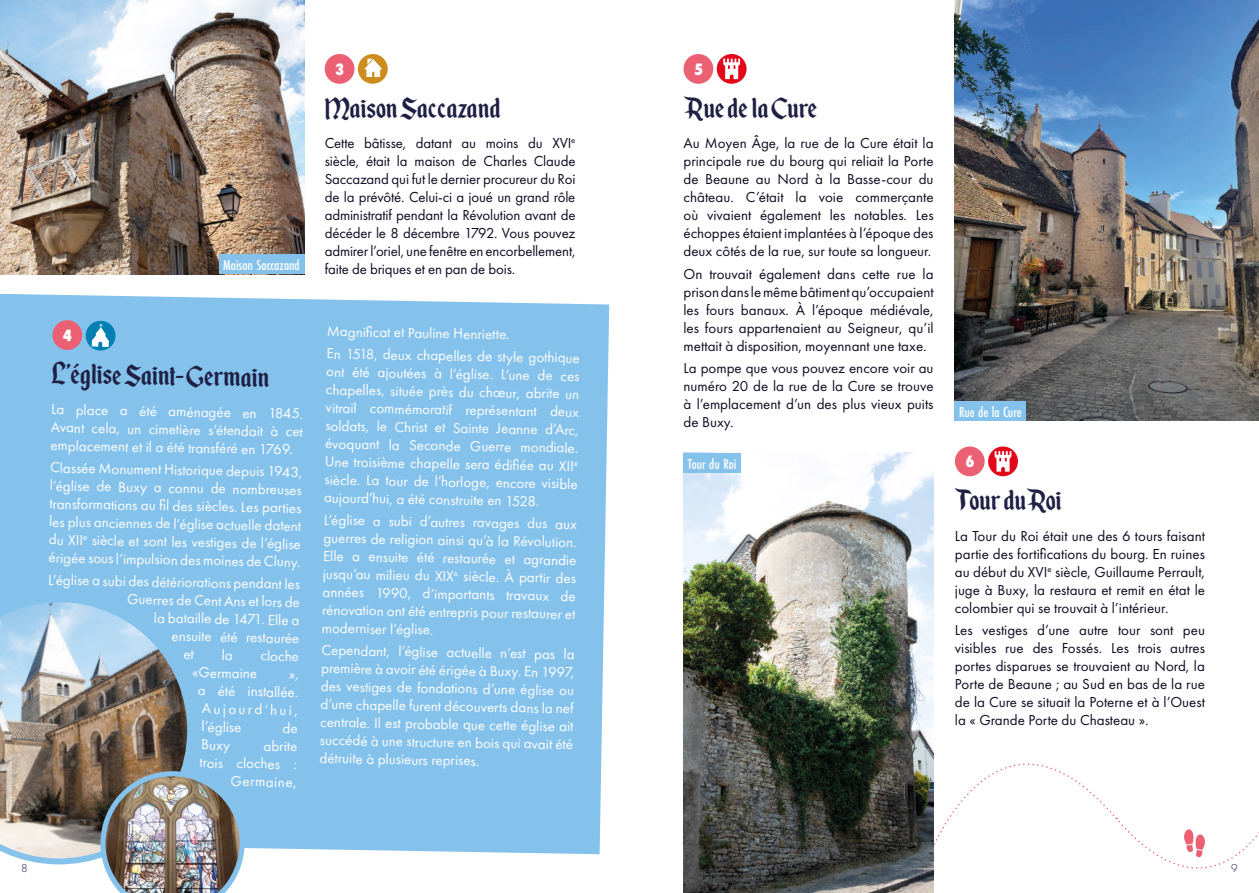
<style>
.page{position:relative;width:1259px;height:893px;background:#fff}
.page>*{position:absolute;margin:0;border:0;box-sizing:border-box;transform-origin:0 0}
.t1{font:34.5px "Enchanted Land";color:#1f2044}
.t2{font:34.5px "Enchanted Land";letter-spacing:-.02em;color:#1f2044}
.t3{font:800 condensed 15.15px "Futura";color:#fff}
.t4{font:15px/18px "Futura PT";color:#fff;text-align:justify}
.t5{font:15px/18px "Futura PT";color:#0f0b22;text-align:justify}
.t6{font:500 15px "Futura PT Cond";color:#fff}
.t7{font:300 12px "Futura PT";color:#1f2044}
</style>
<div class="page">
<div style="left:683px;top:54px;width:30px;height:30px;background:#ec6074;border-radius:50%"></div>
<svg style="left:717px;top:54px;width:29px;height:30px"></svg>
<svg style="left:723px;top:59px;width:17px;height:20px"></svg>
<div style="left:955px;top:446px;width:29px;height:30px;background:#ec6074;border-radius:50%"></div>
<div style="left:988px;top:446px;width:30px;height:30px;background:#e20719;border-radius:50%"></div>
<svg style="left:994px;top:451px;width:17px;height:21px"></svg>
<div style="left:0;top:294px;width:609px;height:560px;background:#84c2ec"></div>
<div style="left:52px;top:320px;width:30px;height:30px;background:#ec6074;border-radius:50%"></div>
<svg style="left:85px;top:320px;width:31px;height:31px"></svg>
<svg style="left:92px;top:323px;width:17px;height:24px"></svg>
<img style="left:0;top:0;width:304px;height:274px">
<div style="left:325px;top:54px;width:29px;height:30px;background:#ec6074;border-radius:50%"></div>
<div style="left:358px;top:54px;width:30px;height:30px;background:#cc8d1d;border-radius:50%"></div>
<svg style="left:364px;top:59px;width:18px;height:18px"></svg>
<div style="left:219px;top:254px;width:85px;height:20px;background:#84c2ec"></div>
<svg style="left:0;top:592px;width:196px;height:273px;background:#959da1"></svg>
<img style="left:100px;top:771px;width:144px;height:122px">
<img style="left:683px;top:453px;width:250px;height:440px">
<div style="left:683px;top:453px;width:58px;height:20px;background:#84c2ec"></div>
<img style="left:955px;top:0;width:304px;height:421px">
<div style="left:955px;top:401px;width:71px;height:20px;background:#84c2ec"></div>
<svg style="left:910px;top:678px;width:349px;height:215px"></svg>
<svg style="left:184px;top:651px;width:10px;height:8px"></svg>
<svg style="left:223px;top:649px;width:9px;height:11px"></svg>
<svg style="left:283px;top:722px;width:14px;height:11px"></svg>
<p class="t6" style="left:223px;top:256px;width:78px">Maison Saccazand</p>
<p class="t3" style="left:335px;top:59px;width:11px">3</p>
<h1 class="t1" style="left:325px;top:88px;width:178px">Maison Saccazand</h1>
<p class="t5" style="left:325px;top:134px;width:252px">Cette bâtisse, datant au moins du XVI<sup>e </sup>siècle, était la maison de Charles Claude Saccazand qui fut le dernier procureur du Roi de la prévôté. Celui-ci a joué un grand rôle administratif pendant la Révolution avant de décéder le 8 décembre 1792. Vous pouvez admirer l’oriel, une fenêtre en encorbellement, faite de briques et en pan de bois.</p>
<h1 class="t1" style="left:52px;top:354px;width:219px;rotate:1deg">L’église Saint-Germain</h1>
<p class="t4" style="left:51px;top:400px;width:254px;rotate:1deg">La place a été aménagée en 1845.<br>Avant cela, un cimetière s’étendait à cet emplacement et il a été transféré en 1769.</p>
<p class="t4" style="left:50px;top:458px;width:254px;rotate:1deg">Classée Monument Historique depuis 1943, l’église de Buxy a connu de nombreuses transformations au fi l des siècles. Les parties les plus anciennes de l’église actuelle datent du XII<sup>e</sup> siècle et sont les vestiges de l’église érigée sous l’impulsion des moines de Cluny.</p>
<p class="t4" style="left:48px;top:571px;width:253px;rotate:1deg">L’église a subi des détériorations pendant les</p>
<p class="t4" style="left:127px;top:590px;width:174px;rotate:1deg">Guerres de Cent Ans et lors de</p>
<p class="t4" style="left:154px;top:608px;width:147px;rotate:1deg">la bataille de 1471. Elle a</p>
<p class="t4" style="left:172px;top:627px;width:129px;rotate:1deg">ensuite été restaurée</p>
<p class="t4" style="left:261px;top:646px;width:40px;rotate:1deg">cloche</p>
<p class="t4" style="left:192px;top:663px;width:67px;rotate:1deg">«Germaine</p>
<p class="t4" style="left:198px;top:663px;width:102px;text-indent:91px;rotate:1deg">», a été installée.<br>Aujourd’hui, l’église</p>
<p class="t4" style="left:201px;top:735px;width:30px;rotate:1deg">Buxy</p>
<p class="t4" style="left:200px;top:735px;width:99px;text-align:right;rotate:1deg">abrite<br>trois cloches :<br>Germaine,</p>
<p class="t4" style="left:327px;top:320px;width:255px;line-height:22.2px;rotate:1deg">Magnifi cat et Pauline Henriette.<br>En 1518, deux chapelles de style gothique</p>
<p class="t4" style="left:326px;top:362px;width:255px;rotate:1deg">ont été ajoutées à l’église. L’une de ces chapelles, située près du chœur, abrite un vitrail commémoratif représentant deux soldats, le Christ et Sainte Jeanne d’Arc, évoquant la Seconde Guerre mondiale.<br>Une troisième chapelle sera édifi ée au XII<sup>e </sup>siècle. La tour de l’horloge, encore visible aujourd’hui, a été construite en 1528.</p>
<p class="t4" style="left:324px;top:511px;width:255px;rotate:1deg">L’église a subi d’autres ravages dus aux guerres de religion ainsi qu’à la Révolution.<br>Elle a ensuite été restaurée et agrandie jusqu’au milieu du XIX<sup>e</sup> siècle. À partir des années 1990, d’importants travaux de rénovation ont été entrepris pour restaurer et moderniser l’église.</p>
<p class="t4" style="left:322px;top:641px;width:255px;rotate:1deg">Cependant, l’église actuelle n’est pas la première à avoir été érigée à Buxy. En 1997, des vestiges de fondations d’une église ou d’une chapelle furent découverts dans la nef centrale. Il est probable que cette église ait succédé à une structure en bois qui avait été détruite à plusieurs reprises.</p>
<p class="t3" style="left:694px;top:59px;width:11px">5</p>
<h1 class="t1" style="left:683px;top:88px;width:135px">Rue de la Cure</h1>
<p class="t5" style="left:683px;top:134px;width:252px">Au Moyen Âge, la rue de la Cure était la principale rue du bourg qui reliait la Porte de Beaune au Nord à la Basse-cour du château. C’était la voie commerçante où vivaient également les notables. Les échoppes étaient implantées à l’époque des deux côtés de la rue, sur toute sa longueur.</p>
<p class="t5" style="left:683px;top:264px;width:252px">On trouvait également dans cette rue la prison dans le même bâtiment qu’occupaient les fours banaux. À l’époque médiévale, les fours appartenaient au Seigneur, qu’il mettait à disposition, moyennant une taxe.</p>
<p class="t5" style="left:683px;top:359px;width:252px">La pompe que vous pouvez encore voir au numéro 20 de la rue de la Cure se trouve à l’emplacement d’un des plus vieux puits de Buxy.</p>
<p class="t6" style="left:688px;top:455px;width:50px">Tour du Roi</p>
<p class="t6" style="left:959px;top:403px;width:64px">Rue de la Cure</p>
<p class="t3" style="left:965px;top:451px;width:11px">6</p>
<h1 class="t2" style="left:955px;top:480px;width:108px">Tour du Roi</h1>
<p class="t5" style="left:955px;top:527px;width:252px">La Tour du Roi était une des 6 tours faisant partie des fortifications du bourg. En ruines au début du XVI<sup>e</sup> siècle, Guillaume Perrault, juge à Buxy, la restaura et remit en état le colombier qui se trouvait à l’intérieur.</p>
<p class="t5" style="left:955px;top:621px;width:252px">Les vestiges d’une autre tour sont peu visibles rue des Fossés. Les trois autres portes disparues se trouvaient au Nord, la Porte de Beaune ; au Sud en bas de la rue de la Cure se situait la Poterne et à l’Ouest la « Grande Porte du Chasteau ».</p>
<p class="t7" style="left:21px;top:861px;width:8px">8</p>
<p class="t7" style="left:1231px;top:861px;width:8px">9</p>
</div>
